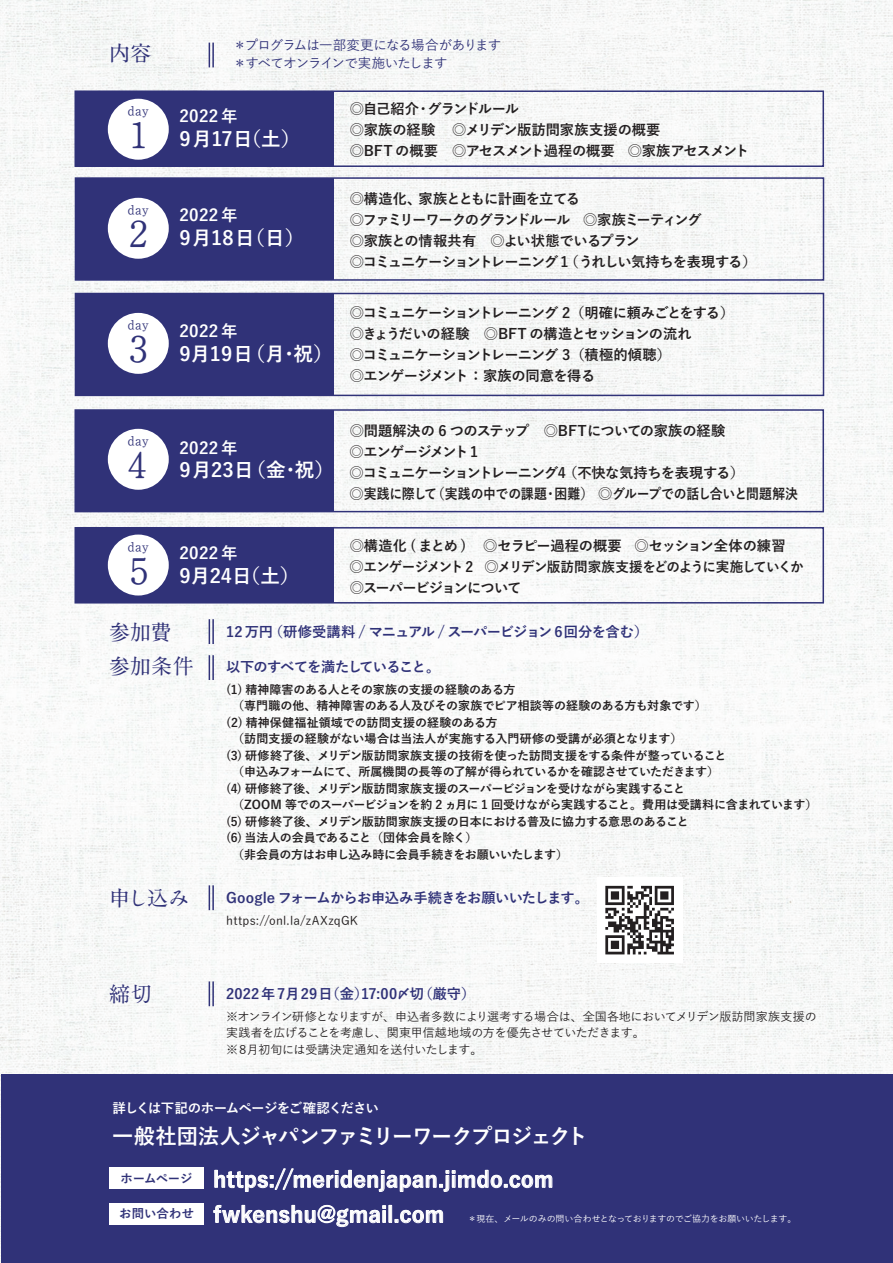
<style>
.page{position:relative;width:893px;height:1263px;background:#fff}
.page>*{position:absolute;margin:0;border:0;box-sizing:border-box;transform-origin:0 0}
.t1{font:39px "Marumin Old 90 pv RKSJ H";color:#303278}
.t2{font:700 21.6px "Yu Go";letter-spacing:.005em;color:#fff}
.t3{font:700 21.3px "Yu Go";letter-spacing:-.075em;color:#fff}
.t4{font:700 21px "A1 Mincho Std";color:#303278}
.t5{font:700 19.5px "Yu Go";letter-spacing:.005em;color:#fff}
.t6{font:700 16.5px "Yu Go";letter-spacing:.02em;color:#fff}
.t7{font:700 14.25px/21px "Yu Go";letter-spacing:-.05em;color:#231f20}
.t8{font:700 14.25px "Yu Go";letter-spacing:-.04em;color:#303278}
.t9{font:700 14.25px/21px "Yu Go";letter-spacing:-.005em;color:#231f20}
.t10{font:700 14.25px "Yu Go";letter-spacing:-.01em;color:#231f20}
.t11{font:700 14.25px "Yu Go";letter-spacing:.01em;color:#303278}
.t12{font:700 14.25px "Yu Go";letter-spacing:-.075em;color:#231f20}
.t13{font:700 13.95px "Yu Go";letter-spacing:-.05em;color:#231f20}
.t14{font:500 13.5px/18px "Yu Go";letter-spacing:-.06em;color:#303278}
.t15{font:700 13.5px "Yu Go";letter-spacing:-.06em;color:#fff}
.t16{font:13.5px "Marumin Old 90 pv RKSJ H";color:#303278}
.t17{font:700 12.3px "Yu Go";letter-spacing:.015em;color:#303278}
.t18{font:700 12px/16.5px "Yu Go";letter-spacing:-.02em;color:#231f20}
.t19{font:500 12px/16.5px "Yu Go";letter-spacing:-.02em;color:#231f20}
.t20{font:500 12px "Yu Go";letter-spacing:.015em;color:#231f20}
.t21{font:500 9px "Yu Go";letter-spacing:-.04em;color:#fff}
.s1{font-family:"Koz Go Pr 6 N";font-weight:400}
.s2{font-family:"Koz Go Pr 6 N";font-weight:400;font-size:14.25px}
.s3{font-size:14.25px}
</style>
<div class="page">
<img style="left:0;top:0;width:893px;height:1263px">
<div style="left:1px;top:1075px;width:891px;height:188px;background:#303278"></div>
<div style="left:75px;top:91px;width:259px;height:75px;background:#303278"></div>
<div style="left:74px;top:90px;width:750px;height:77px;border:2px solid #303278"></div>
<div style="left:75px;top:410px;width:259px;height:101px;background:#303278"></div>
<div style="left:74px;top:409px;width:750px;height:103px;border:2px solid #303278"></div>
<div style="left:75px;top:527px;width:259px;height:76px;background:#303278"></div>
<div style="left:74px;top:527px;width:750px;height:76px;border:2px solid #303278"></div>
<div style="left:108px;top:99px;width:61px;height:61px;background:#fff;border-radius:50%"></div>
<div style="left:75px;top:178px;width:259px;height:102px;background:#303278"></div>
<div style="left:75px;top:177px;width:749px;height:104px;border:2px solid #303278"></div>
<div style="left:75px;top:293px;width:259px;height:102px;background:#303278"></div>
<div style="left:75px;top:293px;width:749px;height:103px;border:2px solid #303278"></div>
<svg style="left:209px;top:619px;width:1px;height:25px"></svg>
<hr style="left:212px;top:619px;width:2px;height:25px;background:#303278">
<svg style="left:209px;top:43px;width:1px;height:24px"></svg>
<hr style="left:212px;top:43px;width:2px;height:24px;background:#303278">
<svg style="left:209px;top:655px;width:1px;height:25px"></svg>
<hr style="left:212px;top:655px;width:2px;height:25px;background:#303278">
<svg style="left:209px;top:885px;width:1px;height:25px"></svg>
<hr style="left:212px;top:885px;width:2px;height:25px;background:#303278">
<svg style="left:209px;top:981px;width:1px;height:25px"></svg>
<hr style="left:212px;top:981px;width:2px;height:25px;background:#303278">
<div style="left:110px;top:1202px;width:94px;height:22px;background:#fff"></div>
<svg style="left:213px;top:1205px;width:173px;height:22px"></svg>
<div style="left:389px;top:1205px;width:3px;height:17px;border:1px solid #fff"></div>
<svg style="left:395px;top:1210px;width:48px;height:13px"></svg>
<div style="left:108px;top:198px;width:61px;height:61px;background:#fff;border-radius:50%"></div>
<div style="left:108px;top:313px;width:61px;height:61px;background:#fff;border-radius:50%"></div>
<div style="left:108px;top:429px;width:61px;height:61px;background:#fff;border-radius:50%"></div>
<div style="left:108px;top:535px;width:61px;height:60px;background:#fff;border-radius:50%"></div>
<div style="left:110px;top:1167px;width:94px;height:22px;background:#fff"></div>
<svg style="left:214px;top:1168px;width:338px;height:24px"></svg>
<div style="left:597px;top:878px;width:85px;height:85px;background:#fff"></div>
<svg style="left:605px;top:886px;width:69px;height:68px"></svg>
<h3 class="t4" style="left:109px;top:36px;width:44px">内容</h3>
<p class="t16" style="left:127px;top:104px;width:23px">day</p>
<h1 class="t1" style="left:131px;top:115px;width:17px">1</h1>
<p class="t16" style="left:127px;top:203px;width:23px">day</p>
<h1 class="t1" style="left:128px;top:214px;width:21px">2</h1>
<p class="t16" style="left:127px;top:318px;width:23px">day</p>
<h1 class="t1" style="left:128px;top:330px;width:21px">3</h1>
<p class="t14" style="left:233px;top:34px;width:283px">＊プログラムは一部変更になる場合があります　＊すべてオンラインで実施いたします</p>
<h3 class="t6" style="left:180px;top:107px;width:59px">2022年</h3>
<h3 class="t5" style="left:180px;top:128px;width:123px">9月17日（土）</h3>
<h3 class="t6" style="left:180px;top:206px;width:59px">2022年</h3>
<h3 class="t5" style="left:180px;top:226px;width:126px">9月18日（日）</h3>
<h3 class="t6" style="left:180px;top:322px;width:59px">2022年</h3>
<h3 class="t5" style="left:180px;top:343px;width:155px">9月19日（月・祝）</h3>
<p class="t9" style="left:350px;top:98px;width:312px"><span class="s1">◎</span>自己紹介・グランドルール<br><span class="s1">◎</span>家族の経験　 <span class="s1">◎</span>メリデン版訪問家族支援の概要</p>
<p class="t7" style="left:350px;top:140px;width:401px"><span class="s1">◎</span>BFT の概要　<span class="s1">◎</span>アセスメント過程の概要 <span class="s1">◎</span>家族アセスメント</p>
<p class="t7" style="left:350px;top:188px;width:408px"><span class="s1">◎</span>構造化、家族とともに計画を立てる<br><span class="s1">◎</span>ファミリーワークのグランドルール <span class="s1">◎</span>家族ミーティング<br><span class="s1">◎</span>家族との情報共有　<span class="s1">◎</span>よい状態でいるプラン<br><span class="s1">◎</span>コミュニケーショントレーニング 1（うれしい気持ちを表現する）</p>
<p class="t7" style="left:350px;top:302px;width:386px"><span class="s1">◎</span>コミュニケーショントレーニング 2（明確に頼みごとをする）<span class="s1">◎</span>きょうだいの経験　<span class="s1">◎</span>BFT の構造とセッションの流れ　<br><span class="s1">◎</span>コミュニケーショントレーニング 3（積極的傾聴）　<br><span class="s1">◎</span>エンゲージメント：家族の同意を得る　</p>
<p class="t16" style="left:127px;top:434px;width:23px">day</p>
<h1 class="t1" style="left:127px;top:445px;width:22px">4</h1>
<h3 class="t6" style="left:180px;top:438px;width:59px">2022年</h3>
<h3 class="t5" style="left:180px;top:459px;width:156px">9月23日（金・祝）</h3>
<p class="t7" style="left:350px;top:421px;width:450px"><span class="s1">◎</span>問題解決の 6 つのステップ　<span class="s1">◎</span>BFTについての家族の経験<br><span class="s1">◎</span>エンゲージメント1<br><span class="s1">◎</span>コミュニケーショントレーニング4（不快な気持ちを表現する）　<br><span class="s1">◎</span>実践に際して（実践の中での課題・困難） <span class="s1">◎</span>グループでの話し合いと問題解決</p>
<p class="t16" style="left:127px;top:540px;width:23px">day</p>
<h1 class="t1" style="left:130px;top:552px;width:21px">5</h1>
<h3 class="t6" style="left:180px;top:543px;width:59px">2022年</h3>
<h3 class="t5" style="left:180px;top:564px;width:122px">9月24日（土）</h3>
<p class="t10" style="left:350px;top:538px;width:437px"><span class="s1">◎</span>構造化 ( まとめ ) <span class="s1">◎</span>セラピー過程の概要 <span class="s1">◎</span>セッション全体の練習</p>
<p class="t13" style="left:350px;top:559px;width:456px"><span class="s2">◎</span><span class="s3">エンゲージメント 2</span> <span class="s2">◎</span>メリデン版訪問家族支援をどのように実施していくか</p>
<p class="t12" style="left:350px;top:580px;width:173px"><span class="s1">◎</span>スーパービジョンについて</p>
<h3 class="t4" style="left:109px;top:615px;width:64px">参加費</h3>
<p class="t8" style="left:226px;top:624px;width:423px">12 万円（研修受講料 / マニュアル / スーパービジョン6回分を含む）</p>
<h3 class="t4" style="left:109px;top:649px;width:86px">参加条件</h3>
<p class="t8" style="left:226px;top:658px;width:216px">以下のすべてを満たしていること。</p>
<p class="t18" style="left:226px;top:681px;width:593px">(1) 精神障害のある人とその家族の支援の経験のある方<br>　（専門職の他、精神障害のある人及びその家族でピア相談等の経験のある方も対象です）<br>(2) 精神保健福祉領域での訪問支援の経験のある方<br>　（訪問支援の経験がない場合は当法人が実施する入門研修の受講が必須となります）<br>(3) 研修終了後、メリデン版訪問家族支援の技術を使った訪問支援をする条件が整っていること<br>　（申込みフォームにて、所属機関の長等の了解が得られているかを確認させていただきます）<br>(4) 研修終了後、メリデン版訪問家族支援のスーパービジョンを受けながら実践すること<br>　（ZOOM 等でのスーパービジョンを約 2 ヵ月に 1 回受けながら実践すること。費用は受講料に含まれています）(5) 研修終了後、メリデン版訪問家族支援の日本における普及に協力する意思のあること<br>(6) 当法人の会員であること（団体会員を除く）<br>　（非会員の方はお申し込み時に会員手続きをお願いいたします）</p>
<h3 class="t4" style="left:109px;top:881px;width:82px">申し込み</h3>
<p class="t8" style="left:226px;top:890px;width:364px">Google フォームからお申込み手続きをお願いいたします。</p>
<p class="t20" style="left:226px;top:910px;width:133px">https://onl.la/zAXzqGK</p>
<h3 class="t4" style="left:109px;top:977px;width:44px">締切</h3>
<p class="t11" style="left:226px;top:986px;width:258px">2022年7月29日（金）17:00〆切（厳守）　</p>
<p class="t19" style="left:226px;top:1007px;width:592px">※オンライン研修となりますが、申込者多数により選考する場合は、全国各地においてメリデン版訪問家族支援の実践者を広げることを考慮し、関東甲信越地域の方を優先させていただきます。<br>※８月初旬には受講決定通知を送付いたします。</p>
<p class="t15" style="left:113px;top:1100px;width:268px">詳しくは下記のホームページをご確認ください</p>
<h3 class="t3" style="left:112px;top:1124px;width:477px">一般社団法人ジャパンファミリーワークプロジェクト</h3>
<h2 class="t2" style="left:121px;top:1167px;width:434px"><sup>ホームページ</sup> https://meridenjapan.jimdo.com</h2>
<p class="t17" style="left:119px;top:1206px;width:76px">お問い合わせ</p>
<h2 class="t2" style="left:213px;top:1202px;width:233px">fwkenshu@gmail.com</h2>
<p class="t21" style="left:468px;top:1211px;width:330px">＊現在、メールのみの問い合わせとなっておりますのでご協力をお願いいたします。</p>
</div>
